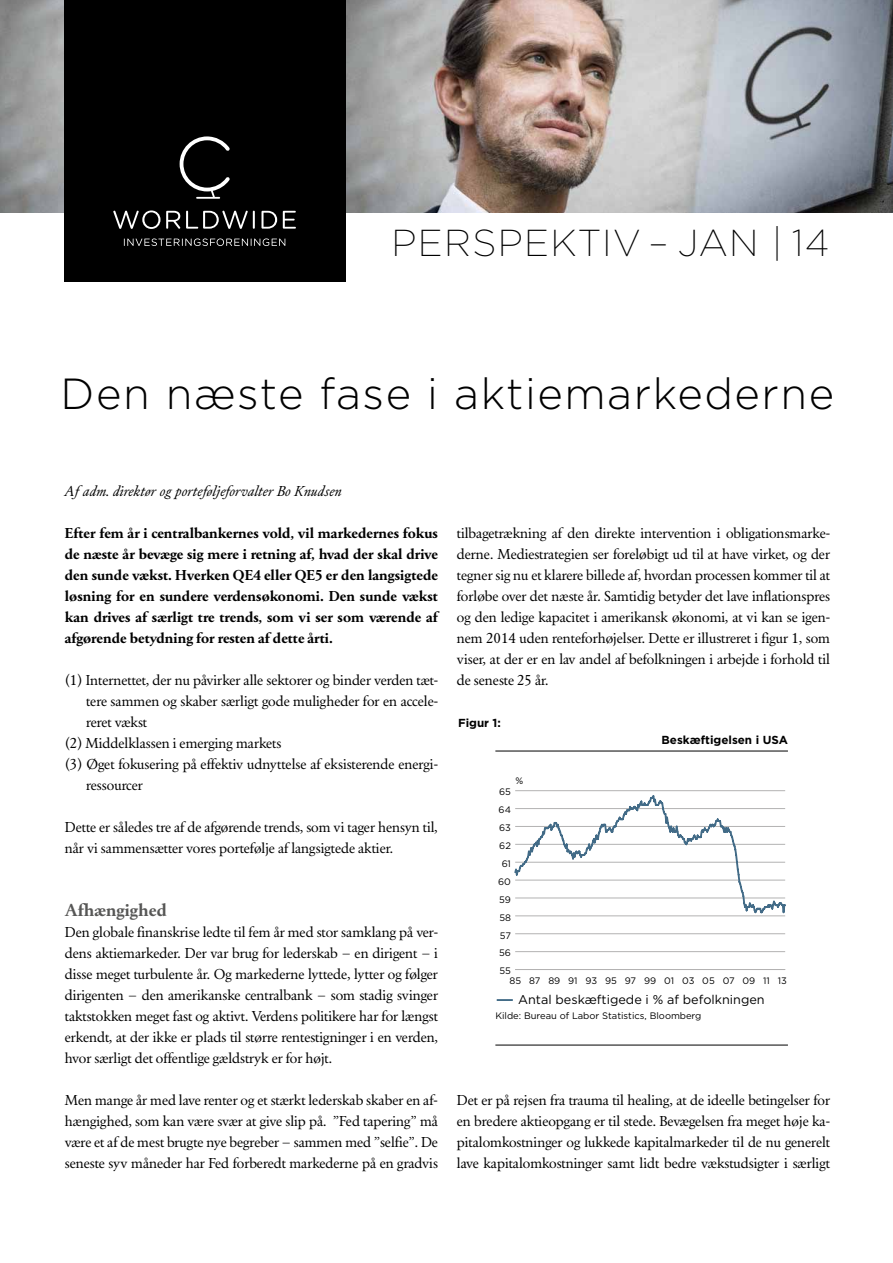
<style>
.page{position:relative;width:893px;height:1263px;background:#fff}
.page>*{position:absolute;margin:0;border:0;box-sizing:border-box;transform-origin:0 0}
.t1{font:300 43.5px "Gotham";letter-spacing:.035em;color:#000}
.t2{font:200 37.5px "Gotham";letter-spacing:.035em;color:#000}
.t3{font:700 18px "Primo Serif";color:#575756}
.t4{font:15px/21px "Primo Serif";color:#000;text-align:justify}
.t5{font:700 15px/21px "Primo Serif";color:#000;text-align:justify}
.t6{font:italic 15px "Primo Serif";color:#000}
.t7{font:12.6px "Gotham";color:#000}
.t8{font:700 11.7px "Gotham";color:#000}
.t9{font:9.3px "Gotham";color:#000}
</style>
<div class="page">
<img style="left:345px;top:0;width:548px;height:213px">
<div style="left:64px;top:0;width:281px;height:282px;background:#000"></div>
<svg style="left:113px;top:210px;width:47px;height:19px"></svg>
<svg style="left:166px;top:211px;width:14px;height:18px"></svg>
<svg style="left:186px;top:211px;width:69px;height:18px"></svg>
<svg style="left:261px;top:211px;width:16px;height:18px"></svg>
<svg style="left:283px;top:211px;width:13px;height:18px"></svg>
<svg style="left:124px;top:238px;width:161px;height:8px"></svg>
<svg style="left:180px;top:136px;width:50px;height:63px"></svg>
<hr style="left:495px;top:751px;width:293px;height:1px;background:#000">
<hr style="left:495px;top:1045px;width:293px;height:1px;background:#000">
<hr style="left:515px;top:969px;width:270px;height:1px;background:#b3b2b2">
<hr style="left:515px;top:951px;width:270px;height:1px;background:#b3b2b2">
<hr style="left:515px;top:933px;width:270px;height:1px;background:#b3b2b2">
<hr style="left:515px;top:915px;width:270px;height:1px;background:#b3b2b2">
<hr style="left:515px;top:790px;width:270px;height:1px;background:#b3b2b2">
<svg style="left:514px;top:795px;width:272px;height:119px"></svg>
<svg style="left:497px;top:999px;width:16px;height:2px"></svg>
<h2 class="t2" style="left:391px;top:220px;width:439px">PERSPEKTIV – JAN | 14</h2>
<h1 class="t1" style="left:61px;top:366px;width:775px">Den næste fase i aktiemarkederne</h1>
<p class="t6" style="left:65px;top:482px;width:278px">Af adm. direktør og porteføljeforvalter Bo Knudsen</p>
<p class="t5" style="left:65px;top:523px;width:375px">Efter fem år i centralbankernes vold, vil markedernes fokus de næste år bevæge sig mere i retning af, hvad der skal drive den sunde vækst. Hverken QE4 eller QE5 er den langsigtede løsning for en sundere verdensøkonomi. Den sunde vækst kan drives af særligt tre trends, som vi ser som værende af afgørende betydning for resten af dette årti.</p>
<p class="t4" style="left:65px;top:669px;width:375px">(1) Internettet, der nu påvirker alle sektorer og binder verden tæt-</p>
<p class="t4" style="left:86px;top:690px;width:353px">tere sammen og skaber særligt gode muligheder for en accele-</p>
<p class="t4" style="left:86px;top:711px;width:63px">reret vækst</p>
<p class="t4" style="left:65px;top:732px;width:218px">(2) Middelklassen i emerging markets</p>
<p class="t4" style="left:65px;top:753px;width:375px">(3) Øget fokusering på effektiv udnyttelse af eksisterende energi-</p>
<p class="t4" style="left:86px;top:774px;width:58px">ressourcer</p>
<p class="t4" style="left:65px;top:816px;width:375px">Dette er således tre af de afgørende trends, som vi tager hensyn til, når vi sammensætter vores portefølje af langsigtede aktier.</p>
<p class="t3" style="left:65px;top:899px;width:104px">Afhængighed</p>
<p class="t4" style="left:65px;top:921px;width:375px">Den globale finanskrise ledte til fem år med stor samklang på ver&shy;dens aktiemarkeder. Der var brug for lederskab – en dirigent – i disse meget turbulente år. Og markederne lyttede, lytter og følger dirigenten – den amerikanske centralbank – som stadig svinger taktstokken meget fast og aktivt. Verdens politikere har for længst erkendt, at der ikke er plads til større rentestigninger i en verden, hvor særligt det offentlige gældstryk er for højt.</p>
<p class="t4" style="left:65px;top:1089px;width:375px">Men mange år med lave renter og et stærkt lederskab skaber en af&shy;hængighed, som kan være svær at give slip på. ”Fed tapering” må være et af de mest brugte nye begreber – sammen med ”selfie”. De seneste syv måneder har Fed forberedt markederne på en gradvis</p>
<p class="t4" style="left:457px;top:522px;width:375px">tilbagetrækning af den direkte intervention i obligationsmarke&shy;derne. Mediestrategien ser foreløbigt ud til at have virket, og der tegner sig nu et klarere billede af, hvordan processen kommer til at forløbe over det næste år. Samtidig betyder det lave inflationspres og den ledige kapacitet i amerikansk økonomi, at vi kan se igen&shy;nem 2014 uden renteforhøjelser. Dette er illustreret i figur 1, som viser, at der er en lav andel af befolkningen i arbejde i forhold til de seneste 25 år.</p>
<p class="t8" style="left:458px;top:715px;width:44px">Figur 1:</p>
<p class="t9" style="left:515px;top:774px;width:9px">%</p>
<p class="t9" style="left:499px;top:786px;width:13px">65</p>
<p class="t9" style="left:499px;top:804px;width:14px">64</p>
<p class="t9" style="left:499px;top:822px;width:13px">63</p>
<p class="t9" style="left:499px;top:840px;width:13px">62</p>
<p class="t9" style="left:502px;top:858px;width:11px">61</p>
<p class="t9" style="left:498px;top:876px;width:14px">60</p>
<p class="t9" style="left:499px;top:893px;width:13px">59</p>
<p class="t9" style="left:499px;top:911px;width:13px">58</p>
<p class="t9" style="left:500px;top:929px;width:13px">57</p>
<p class="t9" style="left:499px;top:947px;width:13px">56</p>
<p class="t9" style="left:499px;top:965px;width:13px">55</p>
<p class="t8" style="left:662px;top:732px;width:128px">Beskæftigelsen i USA</p>
<p class="t9" style="left:509px;top:975px;width:279px">85 87 89 91 93 95 97 99 01 03 05 07 09 11 13</p>
<p class="t7" style="left:518px;top:991px;width:248px">Antal beskæftigede i % af befolkningen</p>
<p class="t9" style="left:495px;top:1010px;width:207px">Kilde: Bureau of Labor Statistics, Bloomberg</p>
<p class="t4" style="left:457px;top:1089px;width:375px">Det er på rejsen fra trauma til healing, at de ideelle betingelser for en bredere aktieopgang er til stede. Bevægelsen fra meget høje ka&shy;pitalomkostninger og lukkede kapitalmarkeder til de nu generelt lave kapitalomkostninger samt lidt bedre vækstudsigter i særligt</p>
</div>
